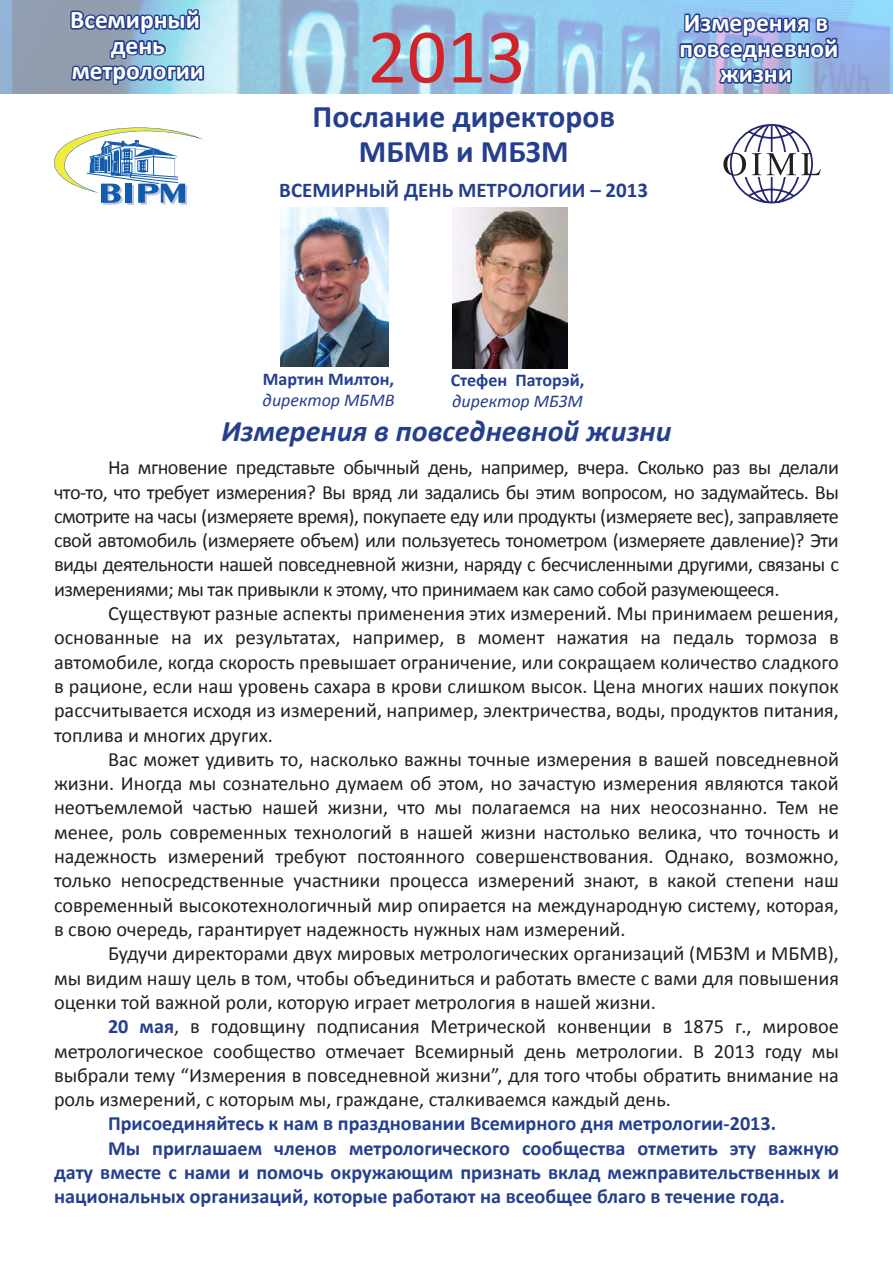
<style>
.page{position:relative;width:893px;height:1263px;background:#fff}
.page>*{position:absolute;margin:0;border:0;box-sizing:border-box;transform-origin:0 0}
.t1{font:78px "Calibri";color:#d1232a}
.t2{font:700 31.5px/34.5px "Calibri";color:#253f8e;text-align:center}
.t3{font:italic 700 30px "Calibri";color:#253f8e}
.t4{font:700 25.5px/25.5px "Calibri";color:#fff;text-align:center}
.t5{font:700 21px "Calibri";color:#253f8e}
.t6{font:20.25px/24.3px "Calibri";color:#231f20;text-align:justify}
.t7{font:700 20.25px "Calibri";color:#253f8e}
.t8{font:700 18px "Calibri";color:#253f8e}
.t9{font:italic 18px "Calibri";color:#253f8e}
.s1{font-weight:700;color:#253f8e}
</style>
<div class="page">
<img style="left:453px;top:207px;width:114px;height:161px">
<img style="left:280px;top:207px;width:108px;height:159px">
<img style="left:0;top:0;width:893px;height:93px">
<svg style="left:54px;top:0;width:152px;height:204px"></svg>
<svg style="left:677px;top:0;width:163px;height:94px;background:#7394c9"></svg>
<svg style="left:723px;top:124px;width:98px;height:80px"></svg>
<p class="t4" style="left:70px;top:6px;width:136px">Всемирный день метрологии</p>
<p class="t4" style="left:679px;top:9px;width:161px">Измерения в повседневной жизни</p>
<h1 class="t1" style="left:368px;top:8px;width:160px">2013</h1>
<h2 class="t2" style="left:313px;top:98px;width:304px">Послание директоров<br>МБМВ и МБЗМ</h2>
<p class="t5" style="left:279px;top:177px;width:370px">ВСЕМИРНЫЙ ДЕНЬ МЕТРОЛОГИИ – 2013</p>
<p class="t8" style="left:263px;top:368px;width:133px">Мартин Милтон,</p>
<p class="t9" style="left:263px;top:389px;width:133px">директор МБМВ</p>
<p class="t8" style="left:451px;top:368px;width:135px">Стефен Паторэй,</p>
<p class="t9" style="left:452px;top:390px;width:132px">директор МБЗМ</p>
<h3 class="t3" style="left:221px;top:412px;width:452px">Измерения в повседневной жизни</h3>
<p class="t6" style="left:54px;top:454px;width:786px;text-indent:54px">На мгновение представьте обычный день, например, вчера. Сколько раз вы делали что-то, что требует измерения? Вы вряд ли задались бы этим вопросом, но задумайтесь. Вы смотрите на часы (измеряете время), покупаете еду или продукты (измеряете вес), заправляете свой автомобиль (измеряете объем) или пользуетесь тонометром (измеряете давление)? Эти виды деятельности нашей повседневной жизни, наряду с бесчисленными другими, связаны с измерениями; мы так привыкли к этому, что принимаем как само собой разумеющееся.</p>
<p class="t6" style="left:54px;top:600px;width:786px;text-indent:54px">Существуют разные аспекты применения этих измерений. Мы принимаем решения, основанные на их результатах, например, в момент нажатия на педаль тормоза в автомобиле, когда скорость превышает ограничение, или сокращаем количество сладкого в рационе, если наш уровень сахара в крови слишком высок. Цена многих наших покупок рассчитывается исходя из измерений, например, электричества, воды, продуктов питания, топлива и многих других.</p>
<p class="t6" style="left:54px;top:746px;width:786px;text-indent:54px">Вас может удивить то, насколько важны точные измерения в вашей повседневной жизни. Иногда мы сознательно думаем об этом, но зачастую измерения являются такой неотъемлемой частью нашей жизни, что мы полагаемся на них неосознанно. Тем не менее, роль современных технологий в нашей жизни настолько велика, что точность и надежность измерений требуют постоянного совершенствования. Однако, возможно, только непосредственные участники процесса измерений знают, в какой степени наш современный высокотехнологичный мир опирается на международную систему, которая, в свою очередь, гарантирует надежность нужных нам измерений.</p>
<p class="t6" style="left:54px;top:940px;width:786px;text-indent:54px">Будучи директорами двух мировых метрологических организаций (МБЗМ и МБМВ), мы видим нашу цель в том, чтобы объединиться и работать вместе с вами для повышения оценки той важной роли, которую играет метрология в нашей жизни.</p>
<p class="t6" style="left:54px;top:1013px;width:786px;text-indent:54px"><span class="s1">20 мая</span>, в годовщину подписания Метрической конвенции в 1875 г., мировое метрологическое сообщество отмечает Всемирный день метрологии. В 2013 году мы выбрали тему “Измерения в повседневной жизни”, для того чтобы обратить внимание на роль измерений, с которым мы, граждане, сталкиваемся каждый день.</p>
<p class="t7" style="left:108px;top:1111px;width:670px">Присоединяйтесь к нам в праздновании Всемирного дня метрологии-2013.</p>
<p class="t7" style="left:108px;top:1135px;width:732px">Мы приглашаем членов метрологического сообщества отметить эту важную</p>
<p class="t7" style="left:54px;top:1160px;width:786px">дату вместе с нами и помочь окружающим признать вклад межправительственных и</p>
<p class="t7" style="left:54px;top:1184px;width:732px">национальных организаций, которые работают на всеобщее благо в течение года.</p>
</div>
